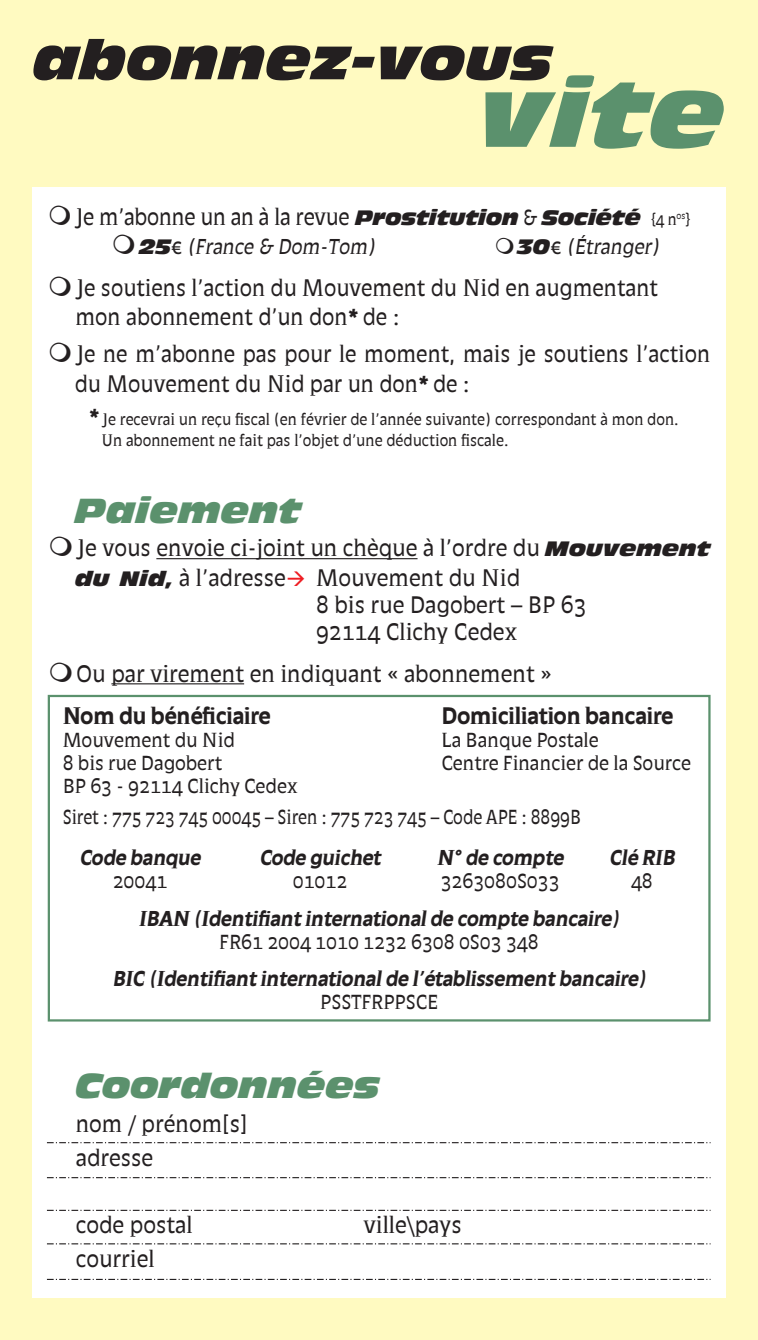
<style>
.page{position:relative;width:758px;height:1340px;background:#fff}
.page>*{position:absolute;margin:0;border:0;box-sizing:border-box;transform-origin:0 0}
.t1{font:italic 90px "Antique Olive Nord";color:#5b916d}
.t2{font:italic 54px "Antique Olive Nord";color:#231f20}
.t3{font:italic 33.75px "Antique Olive Nord";color:#5b916d}
.t4{font:22.5px/29.2px "Quimera Gris";color:#231f20}
.t5{font:22.5px "Quimera Gris";color:#231f20;scale:.95 1}
.t6{font:22.5px "Quimera Super Negra";color:#231f20}
.t7{font:20.25px "Quimera Super Negra";color:#231f20}
.t8{font:20.25px "Quimera Gris";color:#231f20}
.t9{font:19.12px/31.1px "Quimera Gris";color:#231f20}
.t10{font:15.75px/20.2px "Quimera Gris";color:#231f20}
.s1{font-family:"Antique Olive Nord";font-style:italic;font-size:20.25px}
.s2{font-size:20.25px}
.s3{font-size:15.75px}
.s4{font-family:"Antique Olive Nord";font-style:italic}
.s5{font-family:"Antique Olive Nord";font-style:italic;font-size:22.5px}
.s6{color:#ee1d23}
</style>
<div class="page">
<div style="left:0;top:0;width:758px;height:1339px;background:#fffac1"></div>
<div style="left:32px;top:188px;width:693px;height:1109px;background:#fff"></div>
<svg style="left:47px;top:1142px;width:663px;height:1px"></svg>
<svg style="left:47px;top:1177px;width:663px;height:1px"></svg>
<svg style="left:47px;top:1209px;width:663px;height:1px"></svg>
<svg style="left:47px;top:1243px;width:663px;height:1px"></svg>
<svg style="left:47px;top:1278px;width:663px;height:1px"></svg>
<hr style="left:156px;top:558px;width:261px;height:1px;background:#231f20">
<hr style="left:111px;top:683px;width:133px;height:1px;background:#231f20">
<div style="left:48px;top:695px;width:662px;height:326px;border:2px solid #5b916d"></div>
<h2 class="t2" style="left:33px;top:25px;width:522px">abonnez-vous</h2>
<h1 class="t1" style="left:478px;top:57px;width:248px">vite</h1>
<p class="t5" style="left:75px;top:203px;width:649px">Je m’abonne un an à la revue <span class="s1">Prostitution</span> <span class="s2">&amp;</span> <span class="s1">Société</span> <span class="s3">{4 n</span><sup>os</sup><span class="s3">}</span></p>
<p class="t8" style="left:139px;top:234px;width:241px"><span class="s4">25</span>€ (France &amp; Dom-Tom)</p>
<p class="t8" style="left:517px;top:234px;width:147px"><span class="s4">30</span> € (Étranger)</p>
<p class="t4" style="left:75px;top:273px;width:584px">Je soutiens l’action du Mouvement du Nid en augmentant mon abonnement d’un don<span class="s4">*</span> de :</p>
<p class="t4" style="left:75px;top:339px;width:637px">Je ne m’abonne pas pour le moment, mais je soutiens l’action du Mouvement du Nid par un don<span class="s4">*</span> de :</p>
<p class="t10" style="left:102px;top:409px;width:578px;text-indent:-14px"><span class="s5">*</span> Je recevrai un reçu fiscal (en février de l’année suivante) correspondant à mon don.<br>Un abonnement ne fait pas l’objet d’une déduction fiscale.</p>
<h3 class="t3" style="left:75px;top:489px;width:227px">Paiement</h3>
<p class="t4" style="left:75px;top:533px;width:637px">Je vous envoie ci-joint un chèque à l’ordre du <span class="s1">Mouvement du Nid,</span> à l’adresse<span class="s6">→</span> Mouvement du Nid</p>
<p class="t4" style="left:316px;top:591px;width:272px;line-height:27px">8 bis rue Dagobert – BP 63<br>92114 Clichy Cedex</p>
<p class="t4" style="left:76px;top:658px;width:477px">Ou par virement en indiquant « abonnement »</p>
<p class="t6" style="left:63px;top:702px;width:209px">Nom du bénéficiaire</p>
<p class="t6" style="left:441px;top:702px;width:233px">Domiciliation bancaire</p>
<p class="t9" style="left:63px;top:724px;width:174px">Mouvement du Nid</p>
<p class="t9" style="left:441px;top:724px;width:159px">La Banque Postale</p>
<p class="t9" style="left:63px;top:747px;width:161px">8 bis rue Dagobert</p>
<p class="t9" style="left:441px;top:747px;width:251px">Centre Financier de la Source</p>
<p class="t9" style="left:63px;top:770px;width:519px">BP 63 - 92114 Clichy Cedex<br>Siret : 775 723 745 00045 – Siren : 775 723 745 – Code APE : 8899B</p>
<p class="t7" style="left:80px;top:845px;width:126px">Code banque</p>
<p class="t7" style="left:259px;top:845px;width:126px">Code guichet</p>
<p class="t7" style="left:437px;top:845px;width:131px">N° de compte</p>
<p class="t7" style="left:609px;top:845px;width:71px">Clé RIB</p>
<p class="t9" style="left:113px;top:865px;width:56px">20041</p>
<p class="t9" style="left:293px;top:865px;width:56px">01012</p>
<p class="t9" style="left:440px;top:865px;width:120px">3263080S033</p>
<p class="t9" style="left:631px;top:865px;width:23px">48</p>
<p class="t7" style="left:139px;top:906px;width:485px">IBAN (Identifiant internationalde compte bancaire)</p>
<p class="t9" style="left:219px;top:926px;width:321px">FR61 2004 1010 1232 6308 0S03 348</p>
<p class="t7" style="left:112px;top:966px;width:539px">BIC (Identifiant internationalde l’établissement bancaire)</p>
<p class="t9" style="left:320px;top:986px;width:119px">PSSTFRPPSCE</p>
<h3 class="t3" style="left:76px;top:1064px;width:306px">Coordonnées</h3>
<p class="t4" style="left:76px;top:1106px;width:173px;line-height:33.8px">nom / prénom[s] adresse</p>
<p class="t4" style="left:76px;top:1210px;width:118px">code postal</p>
<p class="t4" style="left:364px;top:1210px;width:99px">ville\pays</p>
<p class="t4" style="left:76px;top:1244px;width:80px">courriel</p>
</div>
